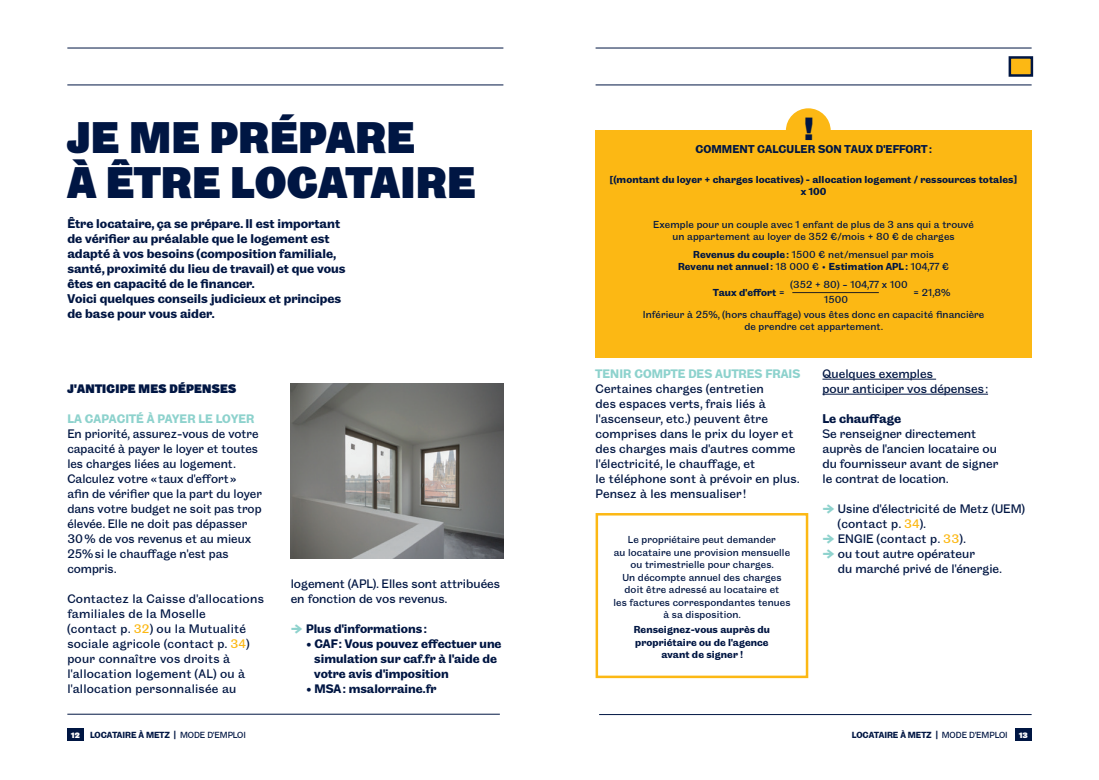
<style>
.page{position:relative;width:1099px;height:780px;background:#fff}
.page>*{position:absolute;margin:0;border:0;box-sizing:border-box;transform-origin:0 0}
.t1{font:900 43.75px/45px "Grotesque 6";letter-spacing:.02em;color:#001643}
.t2{font:700 12.5px/15px "Grotesque 6";color:#001643}
.t3{font:12.25px/15px "Grotesque 6";color:#001643}
.t4{font:12.25px/15px "Grotesque 6";letter-spacing:.02em;color:#001643}
.t5{font:700 12.25px/15px "Grotesque 6";color:#001643}
.t6{font:700 12.25px "Grotesque 6";letter-spacing:.01em;color:#8dd2cd}
.t7{font:900 12.25px "Grotesque 6";letter-spacing:.025em;color:#001643}
.t8{font:700 11.25px "Grotesque 6";letter-spacing:.01em;color:#001643}
.t9{font:10px/12.5px "Grotesque 6";letter-spacing:.01em;color:#001643;text-align:center}
.t10{font:700 10px/12.5px "Grotesque 6";letter-spacing:.01em;color:#001643;text-align:center}
.t11{font:700 8.75px "Grotesque 6";color:#001643}
.t12{font:900 7.5px "Grotesque 6";color:#fff}
.s1{color:#fcb814}
.s2{font-size:15px;color:#8dd2cd}
.s3{font-weight:400}
.s4{font-weight:700;font-size:15px;color:#8dd2cd}
.s5{font-weight:900;font-size:7.5px;color:#fff}
</style>
<div class="page">
<hr style="left:67px;top:48px;width:436px;height:1px;background:#001643">
<hr style="left:595px;top:48px;width:436px;height:1px;background:#001643">
<hr style="left:67px;top:85px;width:436px;height:1px;background:#001643">
<hr style="left:595px;top:85px;width:436px;height:1px;background:#001643">
<div style="left:67px;top:728px;width:17px;height:13px;background:#001643"></div>
<div style="left:1015px;top:728px;width:16px;height:13px;background:#001643"></div>
<hr style="left:67px;top:714px;width:433px;height:1px;background:#001643">
<hr style="left:599px;top:714px;width:432px;height:1px;background:#001643">
<div style="left:785px;top:108px;width:45px;height:45px;background:#fcb814;border-radius:50%"></div>
<div style="left:595px;top:131px;width:436px;height:227px;background:#fcb814"></div>
<hr style="left:822px;top:379px;width:114px;height:1px;background:#001643">
<hr style="left:822px;top:394px;width:166px;height:1px;background:#001643">
<div style="left:595px;top:513px;width:213px;height:165px;border:2px solid #fcb814"></div>
<div style="left:1008px;top:56px;width:25px;height:21px;background:#fcb814;border:2px solid #001643"></div>
<img style="left:291px;top:384px;width:212px;height:174px">
<hr style="left:792px;top:292px;width:86px;height:1px;background:#231f20">
<h1 class="t1" style="left:67px;top:115px;width:409px">JE ME PRÉPARE<br>À ÊTRE LOCATAIRE</h1>
<p class="t2" style="left:67px;top:215px;width:280px">Être locataire, ça se prépare. Il est important de vérifier au préalable que le logement est adapté à vos besoins (composition familiale, santé, proximité du lieu de travail) et que vous êtes en capacité de le financer.<br>Voici quelques conseils judicieux et principes de base pour vous aider.</p>
<p class="t7" style="left:67px;top:381px;width:170px">J’ANTICIPE MES DÉPENSES</p>
<p class="t6" style="left:67px;top:409px;width:188px">LA CAPACITÉ À PAYER LE LOYER</p>
<p class="t3" style="left:67px;top:426px;width:196px">En priorité, assurez-vous de votre capacité à payer le loyer et toutes les charges liées au logement.<br>Calculez votre « taux d’effort »<br>afin de vérifier que la part du loyer dans votre budget ne soit pas trop élevée. Elle ne doit pas dépasser<br>30% de vos revenus et au mieux<br>25%si le chauffage n’est pas compris.</p>
<p class="t4" style="left:67px;top:591px;width:198px">Contactez la Caisse d’allocations familiales de la Moselle<br>(contact p. <span class="s1">32</span>) ou la Mutualité sociale agricole (contact p. <span class="s1">34</span>) pour connaître vos droits à l’allocation logement (AL) ou à l’allocation personnalisée au</p>
<p class="t3" style="left:291px;top:576px;width:211px">logement (APL). Elles sont attribuées en fonction de vos revenus.</p>
<p class="t5" style="left:291px;top:620px;width:138px"><span class="s2">--&gt;</span> Plus d’informations:</p>
<p class="t5" style="left:314px;top:635px;width:189px;text-indent:-8px">• CAF: Vous pouvez effectuer une simulation sur caf.fr à l’aide de votre avis d’imposition</p>
<p class="t5" style="left:306px;top:680px;width:132px">• MSA: msalorraine.fr</p>
<p class="t8" style="left:695px;top:140px;width:238px">COMMENT CALCULER SON TAUX D’EFFORT :</p>
<p class="t10" style="left:610px;top:172px;width:408px">[(montant du loyer + charges locatives) - allocation logement / ressources totales] x 100</p>
<p class="t9" style="left:653px;top:218px;width:322px">Exemple pour un couple avec 1 enfant de plus de 3 ans qui a trouvé un appartement au loyer de 352 €/mois + 80 € de charges</p>
<p class="t10" style="left:678px;top:247px;width:272px">Revenus du couple : <span class="s3">1500 € net/mensuel par mois<br></span>Revenu net annuel: <span class="s3">18 000 € •</span> Estimation APL : <span class="s3">104,77 €</span></p>
<p class="t9" style="left:790px;top:278px;width:119px">(352 + 80) – 104,77 x 100</p>
<p class="t9" style="left:824px;top:293px;width:25px">1500</p>
<p class="t9" style="left:642px;top:308px;width:343px">Inférieur à 25%, (hors chauffage) vous êtes donc en capacité financière</p>
<p class="t9" style="left:744px;top:321px;width:140px">de prendre cet appartement.</p>
<p class="t3" style="left:822px;top:366px;width:167px">Quelques exemples<br>pour anticiper vos dépenses:</p>
<p class="t2" style="left:822px;top:410px;width:80px">Le chauffage</p>
<p class="t3" style="left:822px;top:426px;width:177px">Se renseigner directement auprès de l’ancien locataire ou du fournisseur avant de signer le contrat de location.</p>
<p class="t3" style="left:822px;top:501px;width:204px"><span class="s4">--&gt;</span> Usine d’électricité de Metz (UEM)</p>
<p class="t4" style="left:837px;top:516px;width:89px">(contact p. <span class="s1">34</span>).</p>
<p class="t4" style="left:822px;top:531px;width:144px"><span class="s4">--&gt;</span> ENGIE (contact p. <span class="s1">33</span>).</p>
<p class="t3" style="left:822px;top:546px;width:154px"><span class="s4">--&gt;</span> ou tout autre opérateur</p>
<p class="t3" style="left:837px;top:561px;width:165px">du marché privé de l’énergie.</p>
<p class="t10" style="left:713px;top:285px;width:73px">Taux d’effort <span class="s3">=</span></p>
<p class="t9" style="left:913px;top:286px;width:38px">= 21,8%</p>
<p class="t6" style="left:595px;top:364px;width:206px">TENIR COMPTE DES AUTRES FRAIS</p>
<p class="t3" style="left:595px;top:381px;width:205px">Certaines charges (entretien<br>des espaces verts, frais liés à l’ascenseur, etc.) peuvent être comprises dans le prix du loyer et des charges mais d’autres comme l’électricité, le chauffage, et<br>le téléphone sont à prévoir en plus.<br>Pensez à les mensualiser !</p>
<p class="t9" style="left:613px;top:533px;width:178px">Le propriétaire peut demander<br>au locataire une provision mensuelle ou trimestrielle pour charges.<br>Un décompte annuel des charges doit être adressé au locataire et<br>les factures correspondantes tenues à sa disposition.</p>
<p class="t10" style="left:633px;top:622px;width:138px">Renseignez-vous auprès du propriétaire ou de l’agence avant de signer !</p>
<p class="t11" style="left:71px;top:728px;width:176px"><span class="s5">12</span> LOCATAIRE À METZ | <span class="s3">MODE D’EMPLOI</span></p>
<p class="t11" style="left:851px;top:728px;width:157px">LOCATAIRE À METZ | <span class="s3">MODE D’EMPLOI</span></p>
<p class="t12" style="left:1019px;top:730px;width:10px">13</p>
</div>
